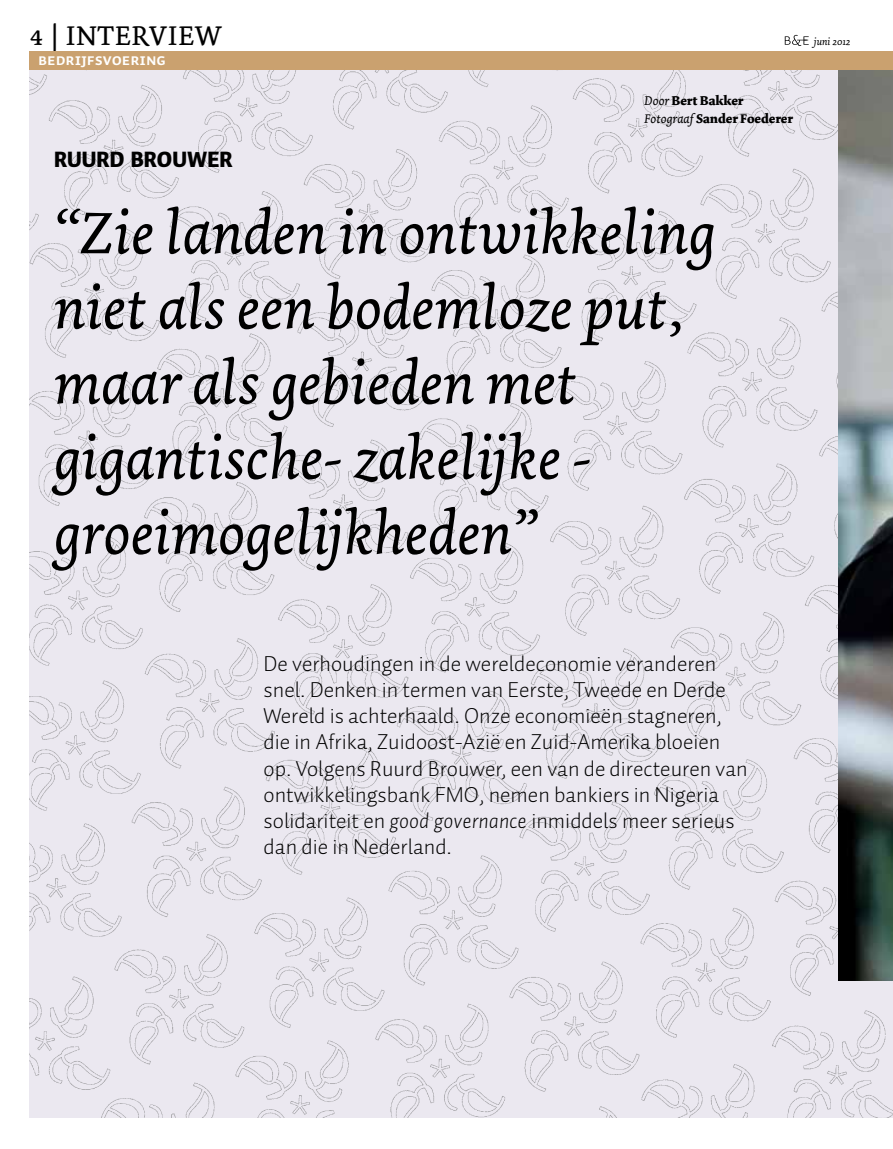
<style>
.page{position:relative;width:893px;height:1149px;background:#fff}
.page>*{position:absolute;margin:0;border:0;box-sizing:border-box;transform-origin:0 0}
.t1{font:italic 61.5px/75px "Dolly";color:#000}
.t2{font:28.5px "Dolly";letter-spacing:.04em;color:#000}
.t3{font:300 22.05px/26.1px "Auto 1";color:#000}
.t4{font:900 21.75px "Auto 1";color:#000}
.t5{font:16.5px "Auto 1 Bold Sm Cp";color:#fff}
.t6{font:700 13.2px/18px "Dolly";color:#000}
.t7{font:italic 10.5px "Dolly";color:#000}
.s1{font-family:"Dolly Small Caps"}
.s2{font-weight:400;font-style:italic}
.s3{font-style:italic}
</style>
<div class="page">
<img style="left:30px;top:69px;width:863px;height:1047px">
<img style="left:839px;top:69px;width:54px;height:911px">
<svg style="left:785px;top:35px;width:24px;height:11px"></svg>
<div style="left:30px;top:51px;width:863px;height:18px;background:#caa16f"></div>
<p class="t2" style="left:30px;top:19px;width:187px"><span class="s1">4</span> | INTERVIEW</p>
<p class="t5" style="left:38px;top:52px;width:129px">bedrijfsvoering</p>
<p class="t4" style="left:54px;top:145px;width:180px">RUURD BROUWER</p>
<p class="t6" style="left:645px;top:92px;width:150px"><span class="s2">Door</span> Bert Bakker<br><span class="s2">Fotograaf</span> Sander Foederer</p>
<h1 class="t1" style="left:54px;top:196px;width:663px">“Zie landen in ontwikkeling niet als een bodemloze put, maar als gebieden met gigantische- zakelijke - groeimogelijkheden”</h1>
<p class="t7" style="left:814px;top:35px;width:38px">juni 2012</p>
<p class="t3" style="left:264px;top:650px;width:485px">De verhoudingen in de wereldeconomie veranderen snel. Denken in termen van Eerste, Tweede en Derde Wereld is achterhaald. Onze economieën stagneren, die in Afrika, Zuidoost-Azië en Zuid-Amerika bloeien op. Volgens Ruurd Brouwer, een van de directeuren van ontwikkelingsbank FMO, nemen bankiers in Nigeria solidariteit en <span class="s3">good governance</span> inmiddels meer serieus dan die in Nederland.</p>
</div>
